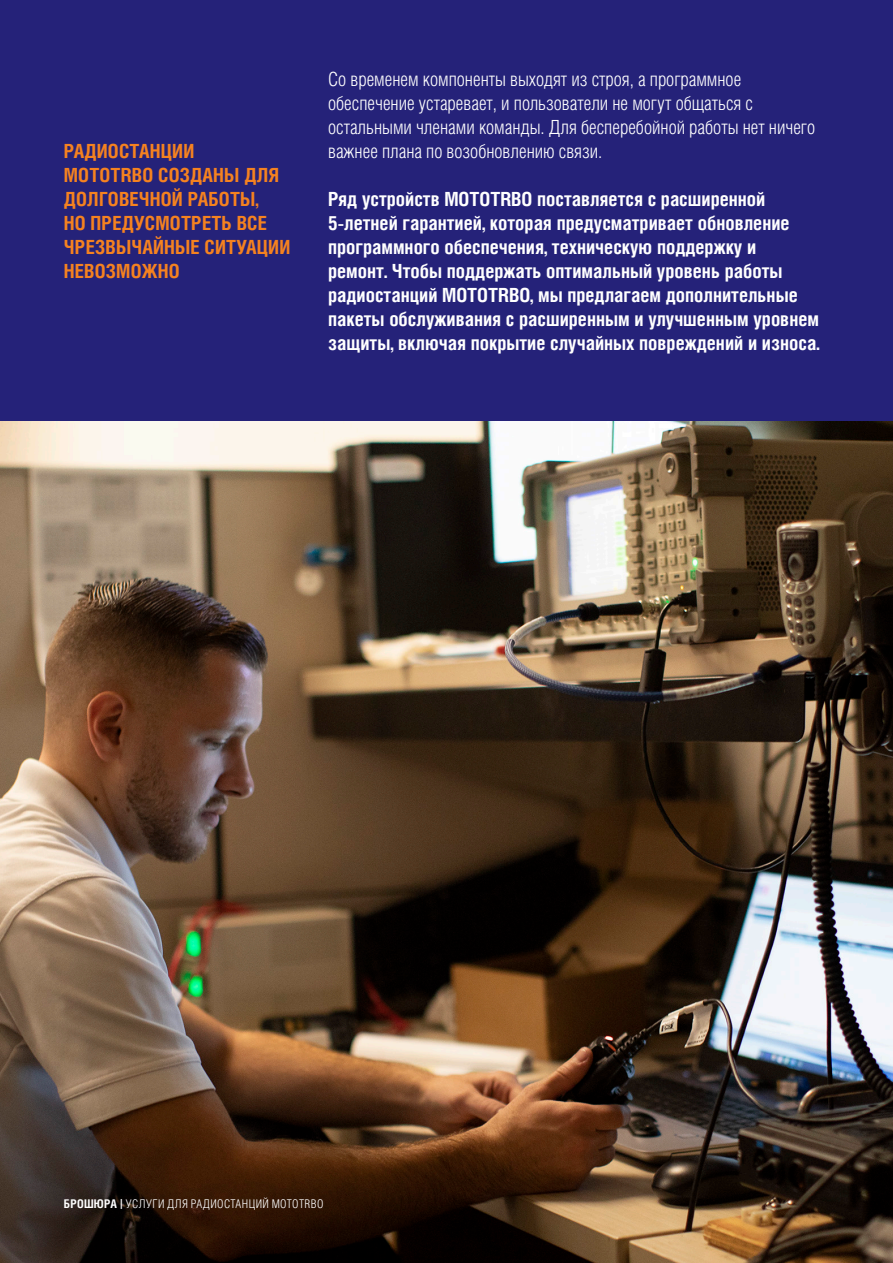
<style>
.page{position:relative;width:893px;height:1263px;background:#fff}
.page>*{position:absolute;margin:0;border:0;box-sizing:border-box;transform-origin:0 0}
.t1{font:700 19.5px/24px "Helios Cond";color:#fff}
.t2{font:300 19.5px/24px "Helios Cond";color:#fff}
.t3{font:700 19.5px/24px "Helios Cond";letter-spacing:.01em;color:#f58220}
.t4{font:300 12px "Helios Cond";letter-spacing:.03em;color:#fff}
.s1{font-weight:700}
.s2{font-family:"DIN Next Slab Pro";font-weight:500}
</style>
<div class="page">
<div style="left:0;top:0;width:893px;height:421px;background:#252279"></div>
<img style="left:0;top:421px;width:893px;height:842px">
<p class="t3" style="left:64px;top:138px;width:228px">РАДИОСТАНЦИИ<br>MOTOTRBO СОЗДАНЫ ДЛЯ<br>ДОЛГОВЕЧНОЙ РАБОТЫ,<br>НО ПРЕДУСМОТРЕТЬ ВСЕ<br>ЧРЕЗВЫЧАЙНЫЕ СИТУАЦИИ<br>НЕВОЗМОЖНО</p>
<p class="t2" style="left:328px;top:67px;width:488px">Со временем компоненты выходят из строя, а программное обеспечение устаревает, и пользователи не могут общаться с остальными членами команды. Для бесперебойной работы нет ничего важнее плана по возобновлению связи.</p>
<p class="t1" style="left:328px;top:186px;width:493px">Ряд устройств MOTOTRBO поставляется с расширенной 5-летней гарантией, которая предусматривает обновление программного обеспечения, техническую поддержку и ремонт. Чтобы поддержать оптимальный уровень работы радиостанций MOTOTRBO, мы предлагаем дополнительные пакеты обслуживания с расширенным и улучшенным уровнем защиты, включая покрытие случайных повреждений и износа.</p>
<p class="t4" style="left:64px;top:1196px;width:261px"><span class="s1">БРОШЮРА</span> <span class="s2">|</span> УСЛУГИ ДЛЯ РАДИОСТАНЦИЙ MOTOTRBO</p>
</div>
